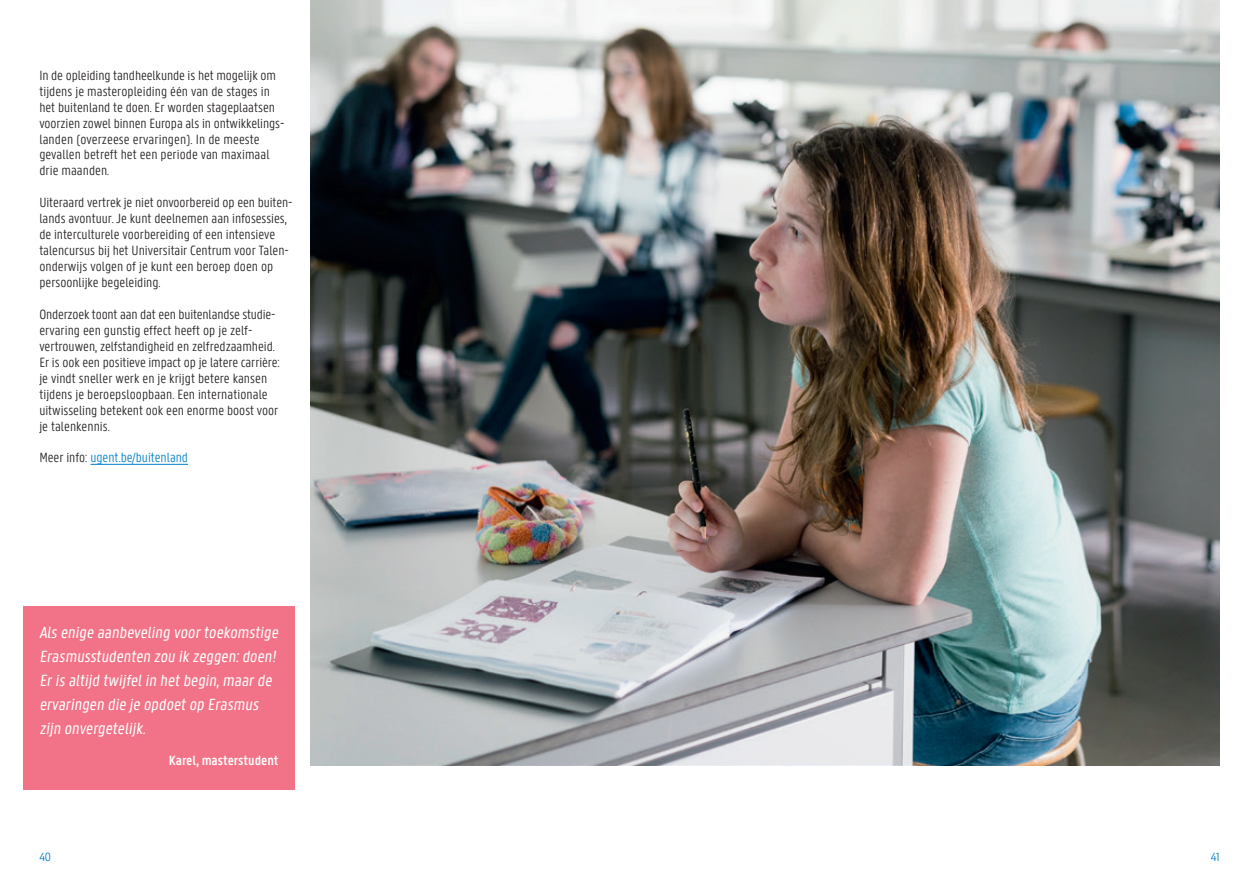
<style>
.page{position:relative;width:1259px;height:893px;background:#fff}
.page>*{position:absolute;margin:0;border:0;box-sizing:border-box;transform-origin:0 0}
.t1{font:17.25px/24px "U Gent Panno Text";color:#fff}
.t2{font:300 14.25px/15.9px "U Gent Panno Text";color:#231f20}
.t3{font:300 14.25px "U Gent Panno Text";color:#007ec5}
.t4{font:600 14.25px "U Gent Panno Text";color:#fff}
.t5{font:300 12.75px "U Gent Panno Text";color:#007ec5}
.s1{color:#231f20}
</style>
<div class="page">
<img style="left:310px;top:0;width:909px;height:765px">
<hr style="left:90px;top:464px;width:98px;height:1px;background:#007ec5">
<div style="left:23px;top:606px;width:271px;height:183px;background:#f27387"></div>
<p class="t2" style="left:39px;top:67px;width:247px">In de opleiding tandheelkunde is het mogelijk om tijdens je masteropleiding één van de stages in het buitenland te doen. Er worden stageplaatsen voorzien zowel binnen Europa als in ontwikkelings&shy;landen (overzeese ervaringen). In de meeste gevallen betreft het een periode van maximaal drie maanden.</p>
<p class="t2" style="left:39px;top:195px;width:255px">Uiteraard vertrek je niet onvoorbereid op een buiten&shy;lands avontuur. Je kunt deelnemen aan infosessies, de interculturele voorbereiding of een intensieve talencursus bij het Universitair Centrum voor Talen&shy;onderwijs volgen of je kunt een beroep doen op persoonlijke begeleiding.</p>
<p class="t2" style="left:39px;top:306px;width:242px">Onderzoek toont aan dat een buitenlandse studie-- ervaring een gunstig effect heeft op je zelf&shy;vertrouwen, zelfstandigheid en zelfredzaamheid.<br>Er is ook een positieve impact op je latere carrière: je vindt sneller werk en je krijgt betere kansen tijdens je beroepsloopbaan. Een internationale uitwisseling betekent ook een enorme boost voor je talenkennis.</p>
<p class="t3" style="left:39px;top:449px;width:150px"><span class="s1">Meer info:</span> ugent.be/buitenland</p>
<p class="t1" style="left:39px;top:620px;width:243px">Als enige aanbeveling voortoekomstige Erasmusstudenten zou ik zeggen:doen!<br>Eris altijd twijfelin hetbegin,maarde ervaringen die je opdoetop Erasmus<br>zij n onvergetelij k.</p>
<p class="t4" style="left:169px;top:752px;width:111px">Karel, masterstudent</p>
<p class="t5" style="left:39px;top:849px;width:13px">40</p>
<p class="t5" style="left:1210px;top:849px;width:10px">41</p>
</div>
